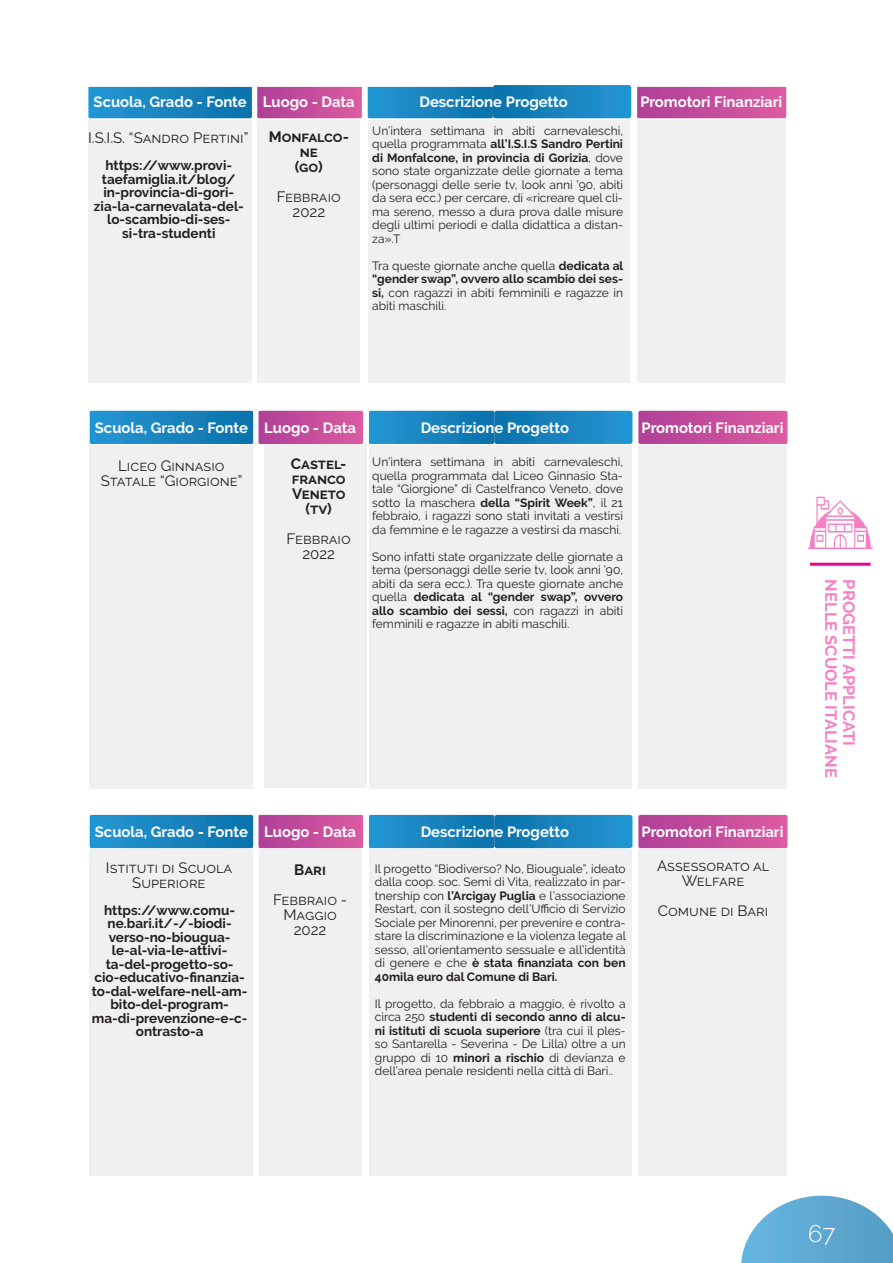
<style>
.page{position:relative;width:893px;height:1263px;background:#fff}
.page>*{position:absolute;margin:0;border:0;box-sizing:border-box;transform-origin:0 0}
.t1{font:300 24px "Raleway";color:#fff}
.t2{font:700 16.5px "Raleway";color:#ed028c}
.t3{font:15px/15px "Raleway";color:#231f20;text-align:center}
.t4{font:700 15px/15px "Raleway";letter-spacing:.005em;color:#231f20;text-align:center}
.t5{font:700 14.85px "Raleway";color:#fff}
.t6{font:700 13.5px/13.5px "Raleway";color:#231f20;text-align:center}
.t7{font:12px/13.5px "Raleway";color:#231f20;text-align:justify}
.s1{font-weight:700}
</style>
<div class="page">
<svg style="left:741px;top:1196px;width:152px;height:67px"></svg>
<hr style="left:810px;top:563px;width:60px;height:3px;background:#ed028c">
<svg style="left:808px;top:497px;width:65px;height:52px"></svg>
<svg style="left:88px;top:85px;width:699px;height:34px;background:#667cb9"></svg>
<div style="left:88px;top:120px;width:164px;height:262px;background:#f0f0f0"></div>
<div style="left:368px;top:120px;width:128px;height:262px;background:#f0f0f0"></div>
<div style="left:489px;top:120px;width:141px;height:262px;background:#f0f0f0"></div>
<div style="left:258px;top:120px;width:102px;height:262px;background:#f0f0f0"></div>
<div style="left:638px;top:120px;width:148px;height:262px;background:#f0f0f0"></div>
<div style="left:90px;top:445px;width:163px;height:344px;background:#f0f0f0"></div>
<div style="left:369px;top:445px;width:129px;height:344px;background:#f0f0f0"></div>
<div style="left:490px;top:445px;width:141px;height:344px;background:#f0f0f0"></div>
<div style="left:264px;top:444px;width:103px;height:344px;background:#f0f0f0"></div>
<svg style="left:89px;top:410px;width:699px;height:36px;background:#697db9"></svg>
<div style="left:639px;top:446px;width:148px;height:343px;background:#f0f0f0"></div>
<div style="left:90px;top:850px;width:163px;height:326px;background:#f0f0f0"></div>
<div style="left:369px;top:850px;width:129px;height:326px;background:#f0f0f0"></div>
<div style="left:490px;top:850px;width:141px;height:326px;background:#f0f0f0"></div>
<div style="left:259px;top:850px;width:103px;height:326px;background:#f0f0f0"></div>
<svg style="left:89px;top:814px;width:699px;height:36px;background:#697eb9"></svg>
<div style="left:639px;top:850px;width:148px;height:326px;background:#f0f0f0"></div>
<p class="t5" style="left:94px;top:93px;width:263px">Scuola, Grado - Fonte Luogo - Data</p>
<p class="t5" style="left:419px;top:93px;width:150px">Descrizione Progetto</p>
<p class="t5" style="left:640px;top:93px;width:143px">Promotori Finanziari</p>
<p class="t3" style="left:88px;top:130px;width:162px">I.S.I.S. “Sandro Pertini”</p>
<p class="t6" style="left:94px;top:159px;width:151px">https://www.provi&shy;taefamiglia.it/blog/ in-provincia-di-gori&shy;zia-la-carnevalata-del&shy;lo-scambio-di-ses&shy;si-tra-studenti</p>
<p class="t4" style="left:269px;top:129px;width:82px">Monfalco&shy;ne<br>(go)</p>
<p class="t3" style="left:277px;top:189px;width:66px">Febbraio<br>2022</p>
<p class="t7" style="left:372px;top:124px;width:252px">Un’intera settimana in abiti carnevaleschi, quella programmata <span class="s1">all’I.S.I.S Sandro Pertini di Monfalcone, in provincia di Gorizia</span>, dove sono state organizzate delle giornate a tema (personaggi delle serie tv, look anni ’90, abiti da sera ecc.) per cercare, di «ricreare quel cli&shy;ma sereno, messo a dura prova dalle misure degli ultimi periodi e dalla didattica a distan&shy;za».T</p>
<p class="t7" style="left:372px;top:259px;width:253px">Tra queste giornate anche quella <span class="s1">dedicata al “gender swap”, ovvero allo scambio dei ses&shy;si,</span> con ragazzi in abiti femminili e ragazze in abiti maschili.</p>
<p class="t5" style="left:95px;top:419px;width:263px">Scuola, Grado - Fonte Luogo - Data</p>
<p class="t5" style="left:421px;top:419px;width:150px">Descrizione Progetto</p>
<p class="t5" style="left:642px;top:419px;width:143px">Promotori Finanziari</p>
<p class="t3" style="left:101px;top:458px;width:143px">Liceo Ginnasio<br>Statale “Giorgione”</p>
<p class="t4" style="left:291px;top:456px;width:57px">Castel&shy;franco<br>Veneto (tv)</p>
<p class="t3" style="left:287px;top:531px;width:66px">Febbraio<br>2022</p>
<p class="t7" style="left:372px;top:455px;width:252px">Un’intera settimana in abiti carnevaleschi, quella programmata dal Liceo Ginnasio Sta&shy;tale “Giorgione” di Castelfranco Veneto, dove sotto la maschera <span class="s1">della “Spirit Week”</span>, il 21 febbraio, i ragazzi sono stati invitati a vestirsi da femmine e le ragazze a vestirsi da maschi.</p>
<p class="t7" style="left:372px;top:550px;width:252px">Sono infatti state organizzate delle giornate a tema (personaggi delle serie tv, look anni ’90, abiti da sera ecc.). Tra queste giornate anche quella <span class="s1">dedicata al “gender swap”, ovvero allo scambio dei sessi,</span> con ragazzi in abiti femminili e ragazze in abiti maschili.</p>
<p class="t5" style="left:95px;top:823px;width:263px">Scuola, Grado - Fonte Luogo - Data</p>
<p class="t5" style="left:421px;top:823px;width:150px">Descrizione Progetto</p>
<p class="t5" style="left:642px;top:823px;width:143px">Promotori Finanziari</p>
<p class="t3" style="left:106px;top:860px;width:128px">Istituti di Scuola<br>Superiore</p>
<p class="t6" style="left:92px;top:903px;width:157px">https://www.comu&shy;ne.bari.it/-/-biodi&shy;verso-no-biougua&shy;le-al-via-le-attivi&shy;ta-del-progetto-so&shy;cio-educativo-finanzia&shy;to-dal-welfare-nell-am&shy;bito-del-program&shy;ma-di-prevenzione-e-c&shy;ontrasto-a</p>
<p class="t4" style="left:294px;top:863px;width:33px">Bari</p>
<p class="t3" style="left:273px;top:893px;width:76px">Febbraio -<br>Maggio<br>2022</p>
<p class="t7" style="left:375px;top:862px;width:253px">Il progetto “Biodiverso? No, Biouguale”, ideato dalla coop. soc. Semi di Vita, realizzato in par&shy;tnership con <span class="s1">l’Arcigay Puglia</span> e l’associazione Restart, con il sostegno dell’Ufficio di Servizio Sociale per Minorenni, per prevenire e contra&shy;stare la discriminazione e la violenza legate al sesso, all’orientamento sessuale e all’identità di genere e che <span class="s1">è stata finanziata con ben 40mila euro dal Comune di Bari.</span></p>
<p class="t7" style="left:375px;top:997px;width:252px">Il progetto, da febbraio a maggio, è rivolto a circa 250 <span class="s1">studenti di secondo anno di alcu&shy;ni istituti di scuola superiore</span> (tra cui il ples&shy;so Santarella - Severina - De Lilla) oltre a un gruppo di 10 <span class="s1">minori a rischio</span> di devianza e dell’area penale residenti nella città di Bari..</p>
<p class="t3" style="left:657px;top:858px;width:114px">Assessorato al<br>Welfare</p>
<p class="t3" style="left:658px;top:903px;width:112px">Comune di Bari</p>
<h2 class="t2" style="left:840px;top:579px;width:200px;rotate:90deg">NELLE SCUOLE ITALIANE</h2>
<h2 class="t2" style="left:858px;top:579px;width:168px;rotate:90deg">PROGETTI APPLICATI</h2>
<h1 class="t1" style="left:808px;top:1219px;width:29px">67</h1>
</div>
